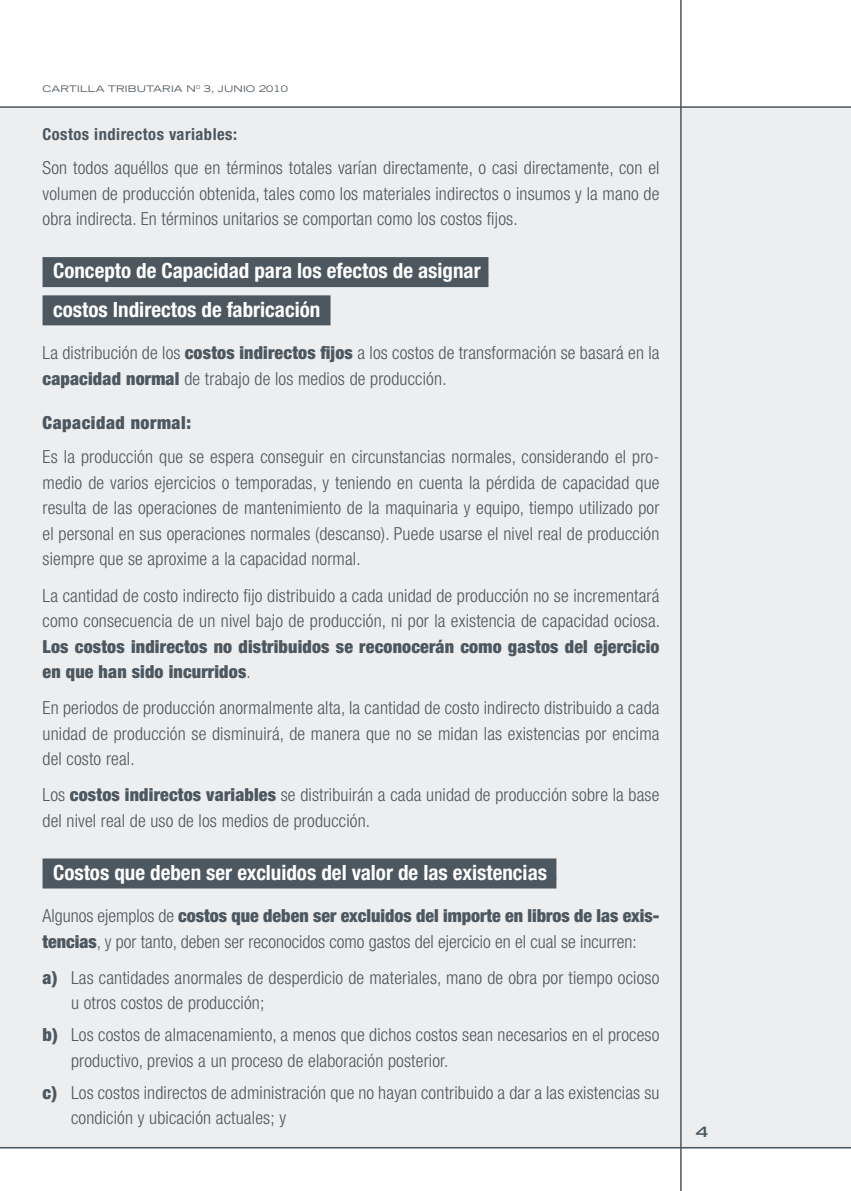
<style>
.page{position:relative;width:851px;height:1191px;background:#fff}
.page>*{position:absolute;margin:0;border:0;box-sizing:border-box;transform-origin:0 0}
.t1{font:700 condensed 21px/38.2px "Helvetica Neue";color:#fff}
.t2{font:300 condensed 18px/25.5px "Helvetica Neue";letter-spacing:.01em;color:#4c575f}
.t3{font:900 condensed 18px/25.5px "Helvetica Neue";letter-spacing:.01em;color:#4c575f}
.t4{font:900 condensed 18px "Helvetica Neue";letter-spacing:.03em;color:#4c575f}
.t5{font:700 condensed 16.5px "Helvetica Neue";letter-spacing:.03em;color:#4c575f}
.t6{font:expanded 9px "Trade Gothic LH";letter-spacing:.01em;color:#4c575f;scale:1.1 1}
.s1{color:#4c575f}
.s2{font-weight:900}
.s3{font-weight:300}
</style>
<div class="page">
<div style="left:0;top:107px;width:850px;height:1041px;background:#edeeef"></div>
<hr style="left:0;top:106px;width:850px;height:2px;background:#4c575f">
<hr style="left:0;top:1147px;width:850px;height:1px;background:#4c575f">
<hr style="left:680px;top:0;width:1px;height:1191px;background:#4c575f">
<hr style="left:850px;top:107px;width:1px;height:1041px;background:#edeeef">
<div style="left:43px;top:257px;width:445px;height:30px;background:#4c575f"></div>
<div style="left:43px;top:295px;width:287px;height:30px;background:#4c575f"></div>
<div style="left:43px;top:858px;width:513px;height:30px;background:#4c575f"></div>
<p class="t6" style="left:43px;top:82px;width:66px">CARTILLA TRI</p>
<p class="t6" style="left:128px;top:82px;width:25px">BUTARIA</p>
<p class="t6" style="left:186px;top:82px;width:94px">N<sup>0</sup> 3, JUNIO 2010</p>
<p class="t5" style="left:43px;top:125px;width:196px">Costos indirectos variables:</p>
<p class="t2" style="left:43px;top:155px;width:618px;text-align:justify">Son todos aquéllos que en términos totales varían directamente, o casi directamente, con el volumen de producción obtenida, tales como los materiales indirectos o insumos y la mano de obra indirecta. En términos unitarios se comportan como los costos fijos.</p>
<p class="t1" style="left:53px;top:251px;width:437px">Concepto de Capacidad para los efectos de asignar<span class="s1">.. </span>costos Indirectos de fabricación<span class="s1">..</span></p>
<p class="t2" style="left:43px;top:340px;width:618px">La distribución de los <span class="s2">costos indirectos fijos</span> a los costos de transformación se basará en la <span class="s2">capacidad normal</span> de trabajo de los medios de producción.</p>
<p class="t4" style="left:43px;top:412px;width:150px">Capacidad normal:</p>
<p class="t2" style="left:43px;top:444px;width:618px;text-align:justify">Es la producción que se espera conseguir en circunstancias normales, considerando el pro&shy;medio de varios ejercicios o temporadas, y teniendo en cuenta la pérdida de capacidad que resulta de las operaciones de mantenimiento de la maquinaria y equipo, tiempo utilizado por el personal en sus operaciones normales (descanso). Puede usarse el nivel real de producción siempre que se aproxime a la capacidad normal.</p>
<p class="t2" style="left:43px;top:582px;width:619px">La cantidad de costo indirecto fijo distribuido a cada unidad de producción no se incrementará como consecuencia de un nivel bajo de producción, ni por la existencia de capacidad ociosa.</p>
<p class="t3" style="left:43px;top:633px;width:618px">Los costos indirectos no distribuidos se reconocerán como gastos del ejercicio en que han sido incurridos<span class="s3">.</span></p>
<p class="t2" style="left:43px;top:695px;width:618px;text-align:justify">En periodos de producción anormalmente alta, la cantidad de costo indirecto distribuido a cada unidad de producción se disminuirá, de manera que no se midan las existencias por encima del costo real.</p>
<p class="t2" style="left:43px;top:782px;width:618px">Los <span class="s2">costos indirectos variables</span> se distribuirán a cada unidad de producción sobre la base del nivel real de uso de los medios de producción.</p>
<p class="t1" style="left:53px;top:853px;width:505px">Costos que deben ser excluidos del valor de las existencias<span class="s1">..</span></p>
<p class="t2" style="left:43px;top:903px;width:618px">Algunos ejemplos de <span class="s2">costos que deben ser excluidos del importe en libros de las exis&shy;tencias</span>, y por tanto, deben ser reconocidos como gastos del ejercicio en el cual se incurren:</p>
<p class="t2" style="left:71px;top:964px;width:590px;text-indent:-29px"><span class="s2">a)</span> Las cantidades anormales de desperdicio de materiales, mano de obra por tiempo ocioso u otros costos de producción;</p>
<p class="t2" style="left:71px;top:1022px;width:590px;text-indent:-29px"><span class="s2">b)</span> Los costos de almacenamiento, a menos que dichos costos sean necesarios en el proceso productivo, previos a un proceso de elaboración posterior.</p>
<p class="t2" style="left:71px;top:1079px;width:590px;text-indent:-29px"><span class="s2">c)</span> Los costos indirectos de administración que no hayan contribuido a dar a las existencias su condición y ubicación actuales; y</p>
</div>
